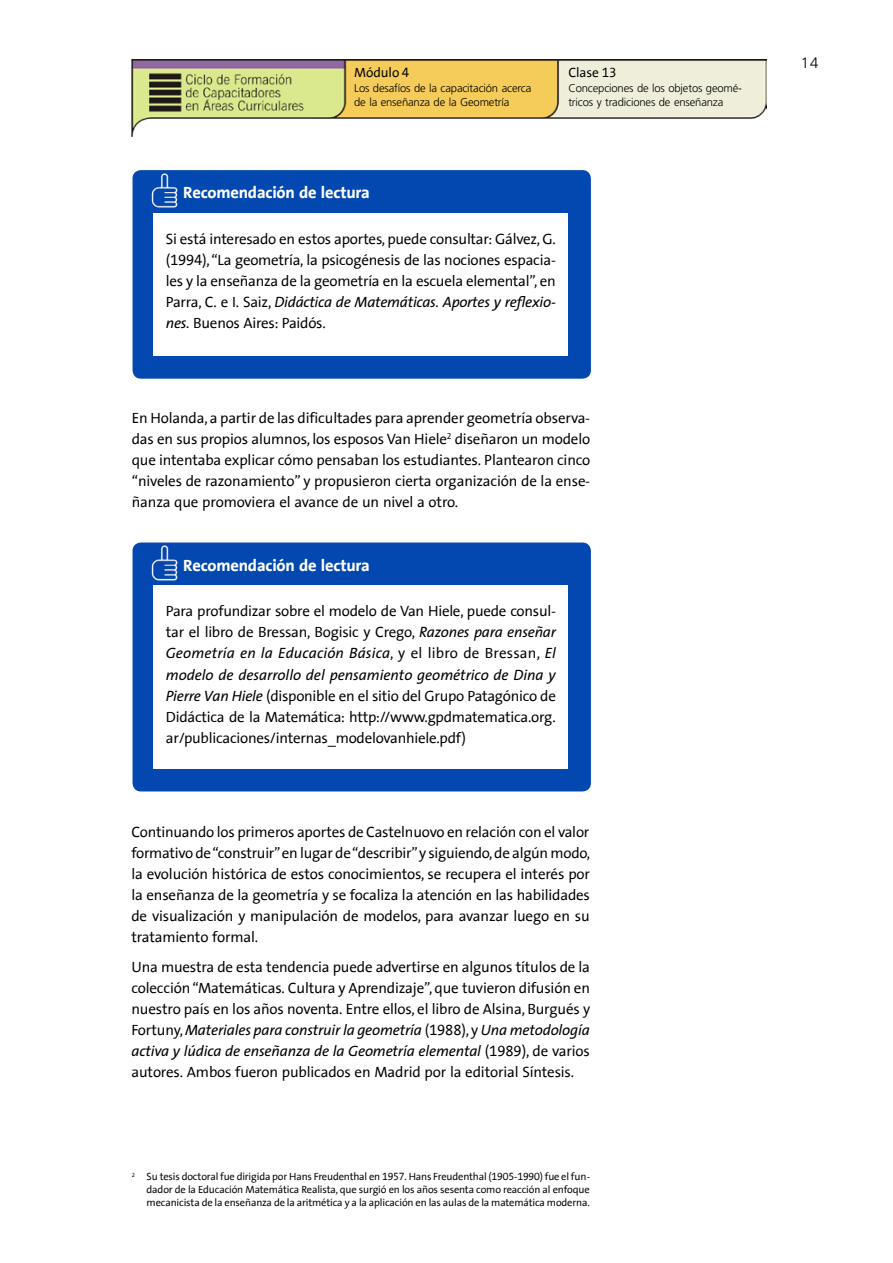
<style>
.page{position:relative;width:893px;height:1263px;background:#fff}
.page>*{position:absolute;margin:0;border:0;box-sizing:border-box;transform-origin:0 0}
.texto_comun{font:16.5px "The Sans TASA Bold";letter-spacing:-.01em;color:#fff}
.texto_comun_1er_parr{font:15px/21px "The Sans TASA";letter-spacing:-.01em;color:#000;text-align:justify}
.texto_recuadro{font:15px/21px "The Sans TASA";letter-spacing:-.015em;color:#000;text-align:justify}
.t1{font:300 15px "Frutiger";color:#000}
.t2{font:13.5px "The Sans TASA";letter-spacing:-.005em;color:#000}
.t3{font:300 11.25px/13.5px "Frutiger";letter-spacing:-.015em;color:#000}
.Bibliografia{font:10.5px/12.6px "The Sans TASA";letter-spacing:-.015em;color:#000;text-align:justify}
.s1{font-family:"The Sans";font-style:italic}
</style>
<div class="page">
<div style="left:133px;top:170px;width:458px;height:209px;background:#0248b0;border-radius:9px"></div>
<div style="left:154px;top:213px;width:414px;height:142px;background:#fff"></div>
<img style="left:152px;top:173px;width:25px;height:35px">
<div style="left:133px;top:542px;width:458px;height:249px;background:#0248b0;border-radius:9px"></div>
<div style="left:154px;top:585px;width:414px;height:183px;background:#fff"></div>
<img style="left:152px;top:545px;width:25px;height:35px">
<img style="left:132px;top:60px;width:635px;height:77px">
<p class="t2" style="left:354px;top:66px;width:57px">Módulo 4</p>
<p class="t2" style="left:568px;top:66px;width:50px">Clase 13</p>
<p class="t3" style="left:354px;top:81px;width:179px">Los desafíos de la capacitación acerca de la enseñanza de la Geometría</p>
<p class="t3" style="left:568px;top:81px;width:175px">Concepciones de los objetos geomé&shy;tricos y tradiciones de enseñanza</p>
<p class="texto_comun" style="left:183px;top:184px;width:188px">Recomendación de lectura</p>
<p class="texto_recuadro" style="left:166px;top:229px;width:392px">Si está interesado en estos aportes, puede consultar: Gálvez, G. (1994), “La geometría, la psicogénesis de las nociones espacia&shy;les y la enseñanza de la geometría en la escuela elemental”, en Parra, C. e I. Saiz, <span class="s1">Didáctica de Matemáticas. Aportes y reflexio&shy;nes.</span> Buenos Aires: Paidós.</p>
<p class="texto_comun_1er_parr" style="left:132px;top:408px;width:460px">En Holanda, a partir de las dificultades para aprender geometría observa&shy;das en sus propios alumnos, los esposos Van Hiele<sup>2</sup> diseñaron un modelo que intentaba explicar cómo pensaban los estudiantes. Plantearon cinco “niveles de razonamiento” y propusieron cierta organización de la ense&shy;ñanza que promoviera el avance de un nivel a otro.</p>
<p class="texto_comun" style="left:183px;top:556px;width:188px">Recomendación de lectura</p>
<p class="texto_recuadro" style="left:166px;top:601px;width:392px">Para profundizar sobre el modelo de Van Hiele, puede consul&shy;tar el libro de Bressan, Bogisic y Crego, <span class="s1">Razones para enseñar Geometría en la Educación Básica</span>, y el libro de Bressan, <span class="s1">El modelo de desarrollo del pensamiento geométrico de Dina y Pierre Van Hiele</span> (disponible en el sitio del Grupo Patagónico de Didáctica de la Matemática: http://www.gpdmatematica.org. ar/publicaciones/internas_modelovanhiele.pdf)</p>
<p class="texto_comun_1er_parr" style="left:131px;top:822px;width:460px">Continuando los primeros aportes de Castelnuovo en relación con el valor formativo de “construir” en lugar de “describir” y siguiendo, de algún modo, la evolución histórica de estos conocimientos, se recupera el interés por la enseñanza de la geometría y se focaliza la atención en las habilidades de visualización y manipulación de modelos, para avanzar luego en su tratamiento formal.</p>
<p class="texto_comun_1er_parr" style="left:131px;top:957px;width:460px">Una muestra de esta tendencia puede advertirse en algunos títulos de la colección “Matemáticas. Cultura y Aprendizaje”, que tuvieron difusión en nuestro país en los años noventa. Entre ellos, el libro de Alsina, Burgués y Fortuny, <span class="s1">Materiales para construir la geometría</span> (1988), y <span class="s1">Una metodología activa y lúdica de enseñanza de la Geometría elemental</span> (1989), de varios autores. Ambos fueron publicados en Madrid por la editorial Síntesis.</p>
<p class="Bibliografia" style="left:147px;top:1171px;width:445px;text-indent:-15px"><sup>2</sup> Su tesis doctoral fue dirigida por Hans Freudenthal en 1957. Hans Freudenthal (1905-1990) fue el fun&shy;dador de la Educación Matemática Realista, que surgió en los años sesenta como reacción al enfoque mecanicista de la enseñanza de la aritmética y a la aplicación en las aulas de la matemática moderna.</p>
<p class="t1" style="left:801px;top:54px;width:19px">14</p>
</div>
